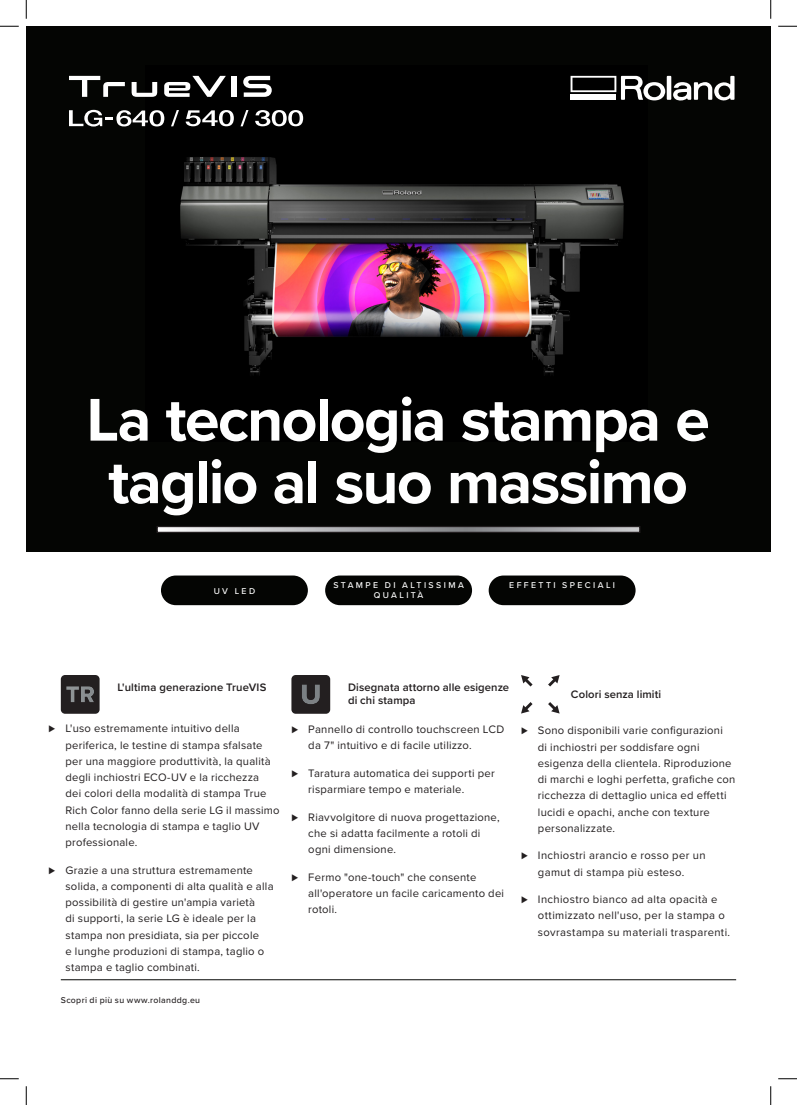
<style>
.page{position:relative;width:797px;height:1105px;background:#fff}
.page>*{position:absolute;margin:0;border:0;box-sizing:border-box;transform-origin:0 0}
.t1{font:700 62.5px/62.5px "Proxima Nova";letter-spacing:-.03em;color:#fff;text-align:center}
.t2{font:11.25px/16.2px "Proxima Nova";letter-spacing:.02em;color:#231f20}
.t3{font:600 11.25px/13.5px "Proxima Nova";letter-spacing:.01em;color:#231f20}
.t4{font:500 8.75px/10px "Proxima Nova";letter-spacing:.275em;color:#fff;text-align:center}
.t5{font:500 8.75px "Proxima Nova";letter-spacing:.04em;color:#231f20}
</style>
<div class="page">
<div style="left:26px;top:26px;width:744px;height:526px;background:#040503"></div>
<img style="left:157px;top:75px;width:480px;height:299px">
<div style="left:161px;top:575px;width:147px;height:30px;background:#040503;border-radius:15px"></div>
<div style="left:325px;top:575px;width:147px;height:30px;background:#040503;border-radius:15px"></div>
<div style="left:488px;top:575px;width:147px;height:30px;background:#040503;border-radius:15px"></div>
<div style="left:61px;top:675px;width:39px;height:39px;background:#231f20;border-radius:4px"></div>
<div style="left:291px;top:675px;width:39px;height:39px;background:#231f20;border-radius:4px"></div>
<svg style="left:521px;top:675px;width:39px;height:39px"></svg>
<hr style="left:61px;top:979px;width:675px;height:1px;background:#040503">
<div style="left:231px;top:76px;width:5px;height:21px;background:#fff"></div>
<svg style="left:132px;top:82px;width:25px;height:15px"></svg>
<svg style="left:69px;top:76px;width:56px;height:21px"></svg>
<svg style="left:164px;top:76px;width:62px;height:21px"></svg>
<svg style="left:243px;top:76px;width:29px;height:21px"></svg>
<svg style="left:69px;top:110px;width:95px;height:17px"></svg>
<svg style="left:186px;top:110px;width:48px;height:16px"></svg>
<svg style="left:255px;top:110px;width:48px;height:16px"></svg>
<svg style="left:171px;top:110px;width:8px;height:16px"></svg>
<svg style="left:240px;top:110px;width:8px;height:16px"></svg>
<div style="left:666px;top:76px;width:5px;height:24px;background:#fff"></div>
<svg style="left:673px;top:76px;width:61px;height:25px"></svg>
<svg style="left:570px;top:76px;width:95px;height:24px"></svg>
<svg style="left:159px;top:528px;width:479px;height:3px"></svg>
<div style="left:157px;top:526px;width:483px;height:7px;border:1px solid #231f20"></div>
<svg style="left:66px;top:686px;width:28px;height:16px"></svg>
<svg style="left:302px;top:684px;width:18px;height:20px"></svg>
<svg style="left:0;top:25px;width:19px;height:2px"></svg>
<svg style="left:778px;top:25px;width:19px;height:2px"></svg>
<svg style="left:0;top:1078px;width:19px;height:1px"></svg>
<svg style="left:778px;top:1078px;width:19px;height:1px"></svg>
<svg style="left:25px;top:0;width:2px;height:19px"></svg>
<svg style="left:25px;top:1086px;width:2px;height:19px"></svg>
<svg style="left:770px;top:0;width:1px;height:19px"></svg>
<svg style="left:770px;top:1086px;width:1px;height:19px"></svg>
<h1 class="t1" style="left:86px;top:392px;width:625px">La tecnologia stampa e taglio al suo massimo</h1>
<p class="t4" style="left:214px;top:586px;width:43px">UV LED</p>
<p class="t4" style="left:333px;top:580px;width:132px">STAMPE DI ALTISSIMA<br>QUALITÀ</p>
<p class="t4" style="left:509px;top:580px;width:107px">EFFETTI SPECIALI</p>
<p class="t3" style="left:117px;top:681px;width:150px">L'ultima generazione TrueVIS</p>
<p class="t2" style="left:65px;top:721px;width:216px;text-indent:-17px">⊲ L'uso estremamente intuitivo della periferica, le testine di stampa sfalsate per una maggiore produttività, la qualità degli inchiostri ECO-UV e la ricchezza<br>dei colori della modalità di stampa True Rich Color fanno della serie LG il massimo nella tecnologia di stampa e taglio UV professionale.</p>
<p class="t2" style="left:65px;top:862px;width:209px;text-indent:-17px">⊲ Grazie a una struttura estremamente solida, a componenti di alta qualità e alla possibilità di gestire un'ampia varietà<br>di supporti, la serie LG è ideale per la stampa non presidiata, sia per piccole<br>e lunghe produzioni di stampa, taglio o stampa e taglio combinati.</p>
<p class="t5" style="left:61px;top:996px;width:141px">Scopri di più su www.rolanddg.eu</p>
<p class="t3" style="left:348px;top:681px;width:163px">Disegnata attorno alle esigenze di chi stampa</p>
<p class="t2" style="left:308px;top:722px;width:197px;text-indent:-17px">⊲ Pannello di controllo touchscreen LCD da 7" intuitivo e di facile utilizzo.</p>
<p class="t2" style="left:308px;top:766px;width:188px;text-indent:-17px">⊲ Taratura automatica dei supporti per risparmiare tempo e materiale.</p>
<p class="t2" style="left:308px;top:809px;width:193px;text-indent:-17px">⊲ Riavvolgitore di nuova progettazione, che si adatta facilmente a rotoli di ogni dimensione.</p>
<p class="t2" style="left:308px;top:869px;width:197px;text-indent:-17px">⊲ Fermo "one-touch" che consente all'operatore un facile caricamento dei rotoli.</p>
<p class="t3" style="left:571px;top:688px;width:92px">Colori senza limiti</p>
<p class="t2" style="left:538px;top:723px;width:199px;text-indent:-17px">⊲ Sono disponibili varie configurazioni<br>di inchiostri per soddisfare ogni esigenza della clientela. Riproduzione di marchi e loghi perfetta, grafiche con ricchezza di dettaglio unica ed effetti lucidi e opachi, anche con texture personalizzate.</p>
<p class="t2" style="left:521px;top:848px;width:186px;text-align:center">⊲ Inchiostri arancio e rosso per un gamut di stampa più esteso.</p>
<p class="t2" style="left:538px;top:892px;width:194px;text-indent:-17px">⊲ Inchiostro bianco ad alta opacità e ottimizzato nell'uso, per la stampa o sovrastampa su materiali trasparenti.</p>
</div>
